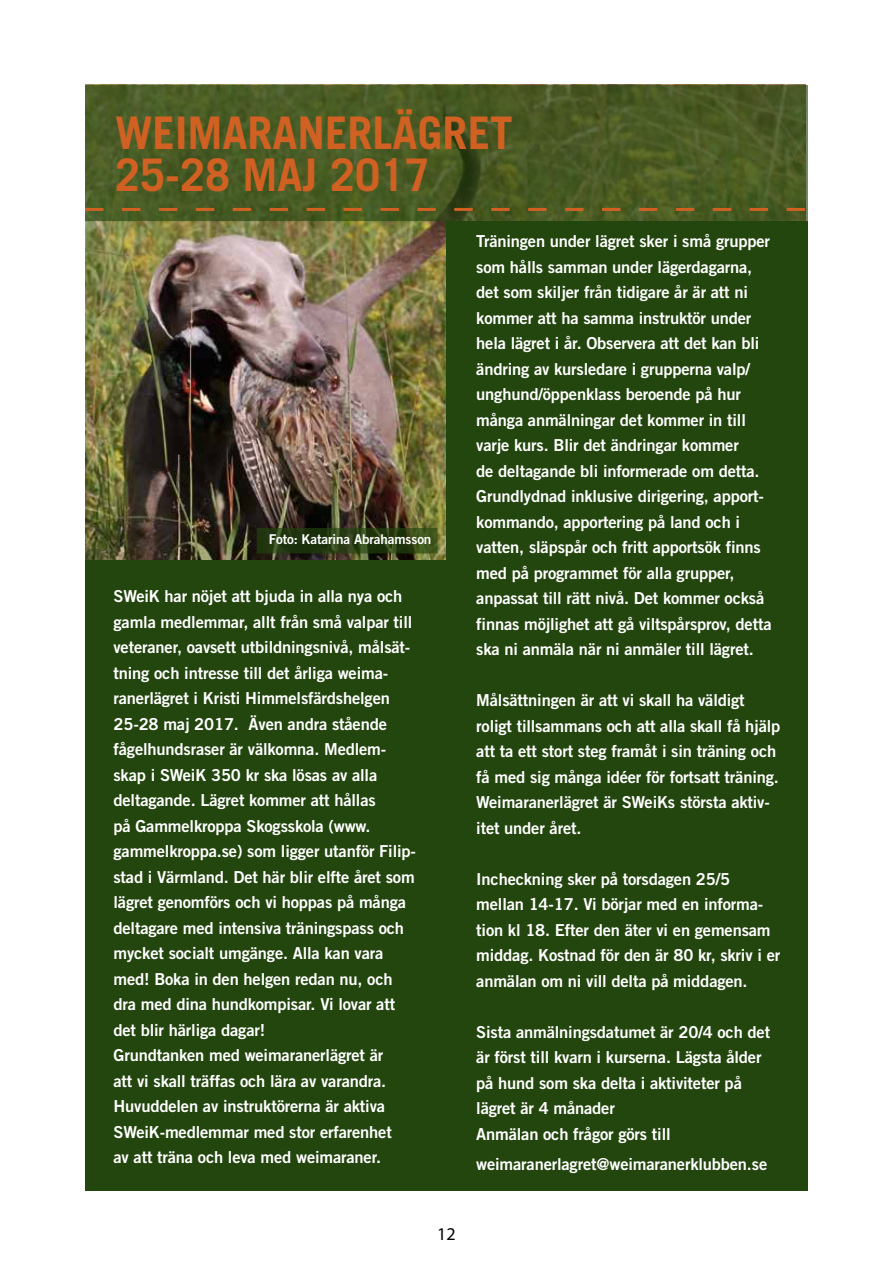
<style>
.page{position:relative;width:893px;height:1263px;background:#fff}
.page>*{position:absolute;margin:0;border:0;box-sizing:border-box;transform-origin:0 0}
.t1{font:700 45px/42px "Trade Gothic";color:#d06123}
.t2{font:18px "Myriad Pro";color:#000}
.t3{font:16.5px/25.5px "Trade Gothic Bold Two";letter-spacing:-.01em;color:#fff}
.t4{font:13.5px "Trade Gothic Bold Two";letter-spacing:-.01em;color:#fff}
</style>
<div class="page">
<img style="left:85px;top:84px;width:720px;height:476px">
<div style="left:446px;top:221px;width:362px;height:970px;background:#23450e"></div>
<svg style="left:85px;top:85px;width:723px;height:136px;background:#495a24"></svg>
<svg style="left:85px;top:208px;width:720px;height:3px;background:#8b5d22"></svg>
<svg style="left:257px;top:528px;width:180px;height:25px;background:#293e13"></svg>
<div style="left:85px;top:560px;width:361px;height:631px;background:#23450e"></div>
<h1 class="t1" style="left:115px;top:111px;width:399px">WEIMARANERLÄGRET<br>25-28 MAJ 2017</h1>
<p class="t4" style="left:269px;top:530px;width:164px">Foto: Katarina Abrahamsson</p>
<p class="t3" style="left:113px;top:583px;width:304px">SWeiK har nöjet att bjuda in alla nya och gamla medlemmar, allt från små valpar till veteraner, oavsett utbildningsnivå, målsät&shy;tning och intresse till det årliga weima&shy;ranerlägret i Kristi Himmelsfärdshelgen 25-28 maj 2017. Även andra stående fågelhundsraser är välkomna. Medlem&shy;skap i SWeiK 350 kr ska lösas av alla deltagande. Lägret kommer att hållas<br>på Gammelkroppa Skogsskola (www. gammelkroppa.se) som ligger utanför Filip&shy;stad i Värmland. Det här blir elfte året som lägret genomförs och vi hoppas på många deltagare med intensiva träningspass och mycket socialt umgänge. Alla kan vara med! Boka in den helgen redan nu, och dra med dina hundkompisar. Vi lovar att det blir härliga dagar!<br>Grundtanken med weimaranerlägret är<br>att vi skall träffas och lära av varandra.<br>Huvuddelen av instruktörerna är aktiva SWeiK-medlemmar med stor erfarenhet<br>av att träna och leva med weimaraner.</p>
<p class="t3" style="left:476px;top:228px;width:297px">Träningen under lägret sker i små grupper som hålls samman under lägerdagarna, det som skiljer från tidigare år är att ni kommer att ha samma instruktör under hela lägret i år. Observera att det kan bli ändring av kursledare i grupperna valp/ unghund/öppenklass beroende på hur många anmälningar det kommer in till varje kurs. Blir det ändringar kommer<br>de deltagande bli informerade om detta.<br>Grundlydnad inklusive dirigering, apport&shy;kommando, apportering på land och i vatten, släpspår och fritt apportsök finns med på programmet för alla grupper, anpassat till rätt nivå. Det kommer också finnas möjlighet att gå viltspårsprov, detta ska ni anmäla när ni anmäler till lägret.</p>
<p class="t3" style="left:476px;top:687px;width:306px">Målsättningen är att vi skall ha väldigt roligt tillsammans och att alla skall få hjälp att ta ett stort steg framåt i sin träning och få med sig många idéer för fortsatt träning.<br>Weimaranerlägret är SWeiKs största aktiv&shy;itet under året.</p>
<p class="t3" style="left:476px;top:866px;width:306px">Incheckning sker på torsdagen 25/5 mellan 14-17. Vi börjar med en informa&shy;tion kl 18. Efter den äter vi en gemensam middag. Kostnad för den är 80 kr, skriv i er anmälan om ni vill delta på middagen.</p>
<p class="t3" style="left:476px;top:1019px;width:295px">Sista anmälningsdatumet är 20/4 och det är först till kvarn i kurserna. Lägsta ålder på hund som ska delta i aktiviteter på lägret är 4 månader<br>Anmälan och frågor görs till</p>
<p class="t3" style="left:476px;top:1151px;width:292px">weimaranerlagret@weimaranerklubben.se</p>
<p class="t2" style="left:437px;top:1223px;width:20px">12</p>
</div>
